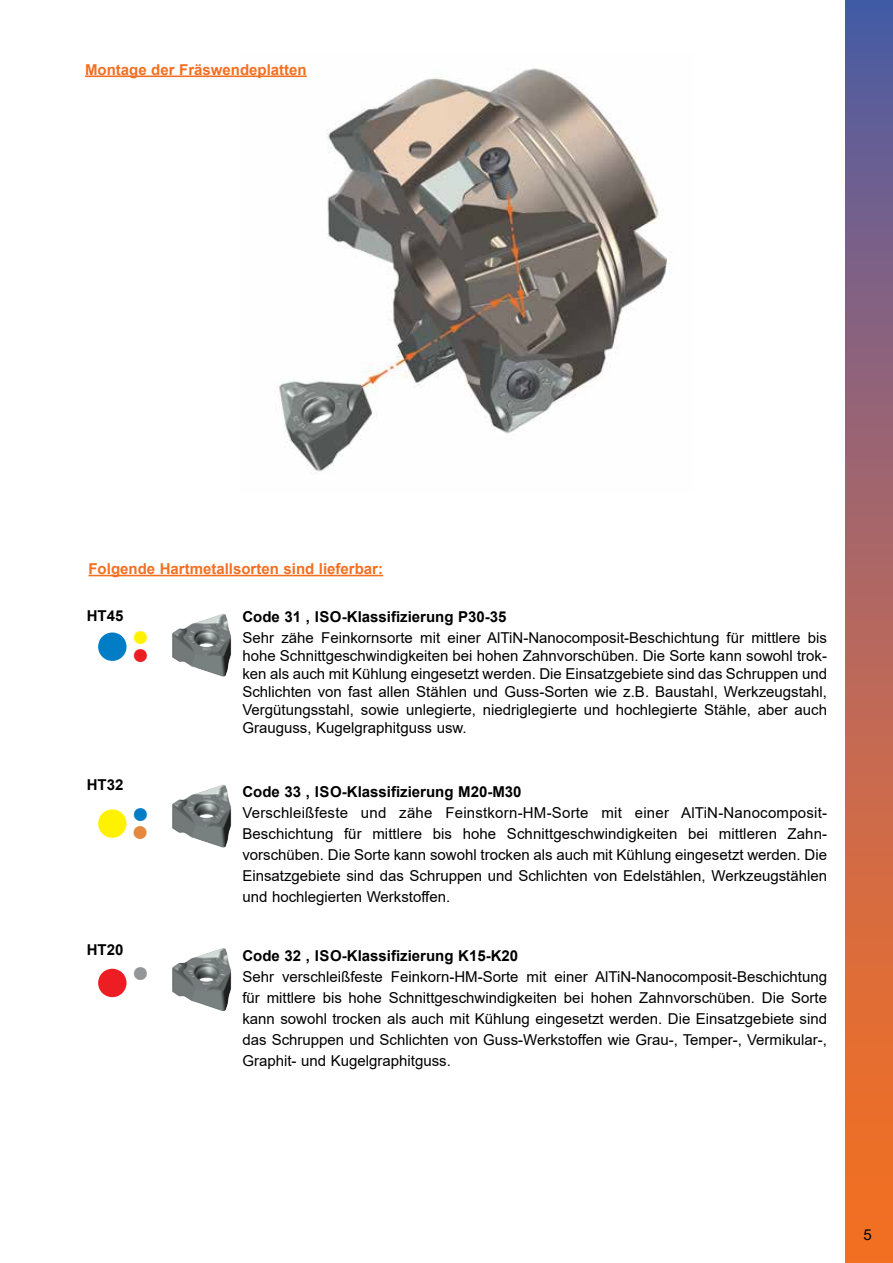
<style>
.page{position:relative;width:893px;height:1263px;background:#fff}
.page>*{position:absolute;margin:0;border:0;box-sizing:border-box;transform-origin:0 0}
.t1{font:66px "Arial";color:#007dc5}
.t2{font:66px "Arial";color:#fff200}
.t3{font:66px "Arial";color:#ed1d24}
.t4{font:30px "Arial";color:#ed1d24}
.t5{font:30px "Arial";color:#e58840}
.t6{font:15px/21px "Arial";color:#000;text-align:justify}
.t7{font:700 15px "Arial";color:#000}
.t8{font:700 15px "Arial";color:#f36f21}
</style>
<div class="page">
<svg style="left:845px;top:0;width:48px;height:1263px;background:#ad665f"></svg>
<img style="left:240px;top:68px;width:432px;height:404px">
<img style="left:195px;top:614px;width:28px;height:9px">
<img style="left:195px;top:785px;width:28px;height:9px">
<img style="left:199px;top:948px;width:24px;height:8px">
<hr style="left:88px;top:575px;width:295px;height:1px;background:#f36f21">
<hr style="left:85px;top:76px;width:222px;height:1px;background:#f36f21">
<p class="t8" style="left:85px;top:59px;width:223px">Montage der Fräswendeplatten</p>
<p class="t8" style="left:88px;top:558px;width:296px">Folgende Hartmetallsorten sind lieferbar:</p>
<p class="t7" style="left:242px;top:606px;width:266px">Code 31 , ISO-Klassifizierung P30-35</p>
<p class="t6" style="left:242px;top:629px;width:586px;line-height:18px">Sehr zähe Feinkornsorte mit einer AlTiN-Nanocomposit-Beschichtung für mittlere bis hohe Schnittgeschwindigkeiten bei hohen Zahnvorschüben. Die Sorte kann sowohl troc&shy;ken als auch mit Kühlung eingesetzt werden. Die Einsatzgebiete sind das Schruppen und Schlichten von fast allen Stählen und Guss-Sorten wie z.B. Baustahl, Werkzeugstahl, Vergütungsstahl, sowie unlegierte, niedriglegierte und hochlegierte Stähle, aber auch Grauguss, Kugelgraphitguss usw.</p>
<p class="t7" style="left:87px;top:605px;width:38px">HT45</p>
<h1 class="t1" style="left:92px;top:597px;width:59px">●<sup>●</sup></h1>
<h2 class="t4" style="left:131px;top:632px;width:20px">●</h2>
<p class="t7" style="left:87px;top:774px;width:38px">HT32</p>
<h1 class="t2" style="left:92px;top:773px;width:59px">●<sup>●</sup></h1>
<h2 class="t5" style="left:131px;top:810px;width:20px">●</h2>
<p class="t7" style="left:87px;top:939px;width:38px">HT20</p>
<h1 class="t3" style="left:92px;top:933px;width:59px">●<sup>●</sup></h1>
<p class="t7" style="left:242px;top:781px;width:281px">Code 33 , ISO-Klassifizierung M20-M30</p>
<p class="t6" style="left:242px;top:802px;width:586px">Verschleißfeste und zähe Feinstkorn-HM-Sorte mit einer AlTiN-Nanocomposit-Beschichtung für mittlere bis hohe Schnittgeschwindigkeiten bei mittleren Zahn&shy;vorschüben. Die Sorte kann sowohl trocken als auch mit Kühlung eingesetzt werden. Die Einsatzgebiete sind das Schruppen und Schlichten von Edelstählen, Werkzeugstählen und hochlegierten Werkstoffen.</p>
<p class="t7" style="left:242px;top:945px;width:277px">Code 32 , ISO-Klassifizierung K15-K20</p>
<p class="t6" style="left:242px;top:966px;width:586px">Sehr verschleißfeste Feinkorn-HM-Sorte mit einer AlTiN-Nanocomposit-Beschichtung für mittlere bis hohe Schnittgeschwindigkeiten bei hohen Zahnvorschüben. Die Sorte kann sowohl trocken als auch mit Kühlung eingesetzt werden. Die Einsatzgebiete sind das Schruppen und Schlichten von Guss-Werkstoffen wie Grau-, Temper-, Vermikular-, Graphit- und Kugelgraphitguss.</p>
<p class="t6" style="left:863px;top:1224px;width:10px">5</p>
</div>
